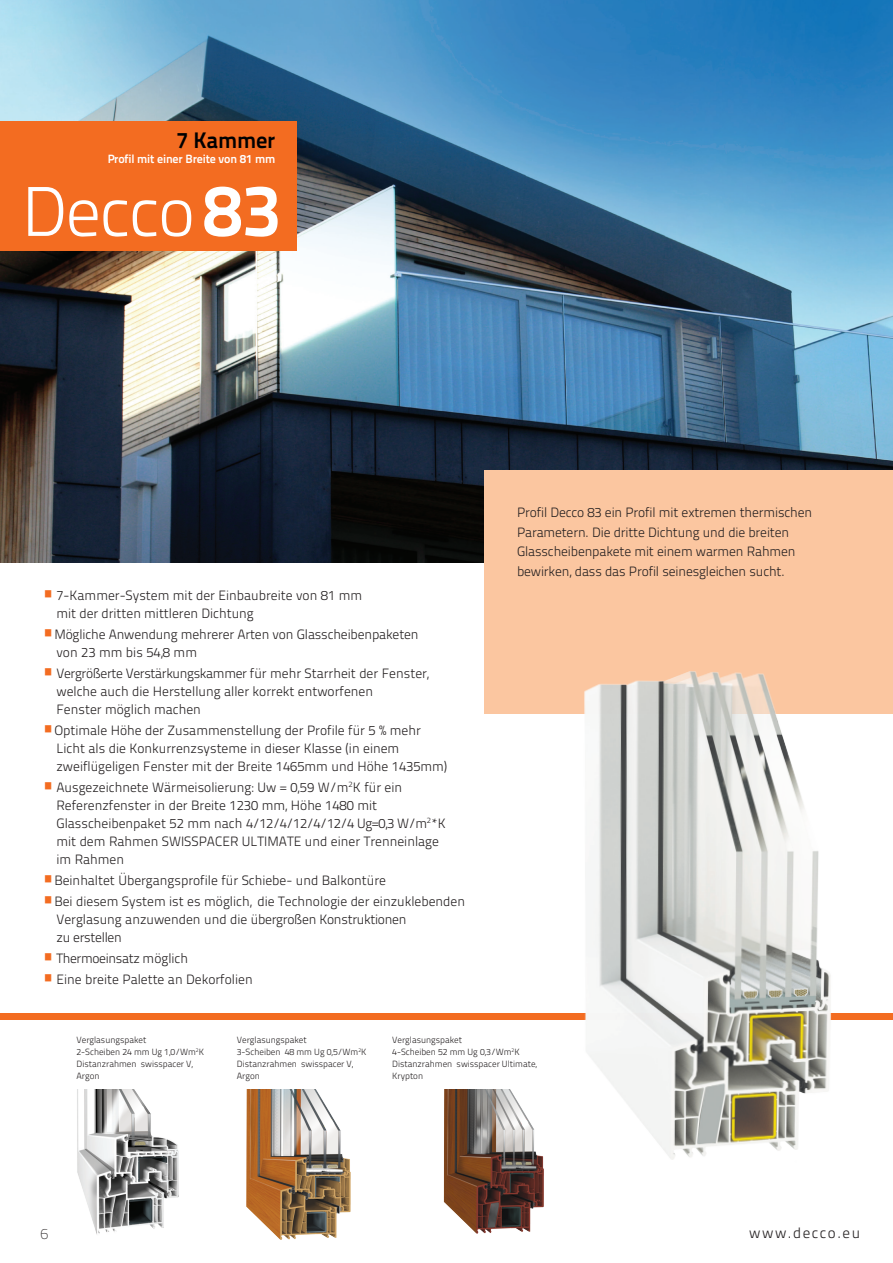
<style>
.page{position:relative;width:893px;height:1263px;background:#fff}
.page>*{position:absolute;margin:0;border:0;box-sizing:border-box;transform-origin:0 0}
.t1{font:300 70.05px "Titillium Text 22 L";letter-spacing:-.02em;color:#fff}
.t2{font:700 22.5px "Titillium Text 22 L";letter-spacing:-.01em;color:#000001}
.t3{font:300 15px "Titillium Text 22 L";letter-spacing:.1em;color:#231f20}
.t4{font:100 15px "Titillium Text 22 L";color:#231f20}
.t5{font:300 13.5px/19.5px "Titillium Text 22 L";color:#231f20}
.t6{font:300 13.5px "Titillium Text 22 L";letter-spacing:-.025em;color:#231f20}
.t7{font:300 13.5px/18px "Titillium Text 22 L";letter-spacing:-.02em;color:#231f20}
.t8{font:700 12px "Titillium Text 22 L";letter-spacing:-.01em;color:#fff}
.t9{font:300 9px/12px "Titillium Text 22 L";color:#231f20}
.s1{font-weight:700;font-size:73.35px}
.s2{font-weight:700;font-size:25.5px;color:#f36c21}
</style>
<div class="page">
<img style="left:0;top:0;width:893px;height:563px">
<div style="left:0;top:1013px;width:893px;height:6px;background:#f36c21"></div>
<div style="left:484px;top:470px;width:409px;height:243px;background:#fbc6a0"></div>
<div style="left:0;top:121px;width:297px;height:130px;background:#f36c21"></div>
<img style="left:544px;top:671px;width:339px;height:489px">
<img style="left:77px;top:1089px;width:102px;height:146px">
<img style="left:443px;top:1089px;width:105px;height:145px">
<img style="left:246px;top:1089px;width:105px;height:151px">
<h2 class="t2" style="left:177px;top:123px;width:100px">7 Kammer</h2>
<p class="t8" style="left:107px;top:150px;width:170px">Profil mit einer Breite von 81 mm</p>
<h1 class="t1" style="left:22px;top:160px;width:260px">Decco<span class="s1">83</span></h1>
<p class="t5" style="left:41px;top:584px;width:322px"><span class="s2">•</span> 7-Kammer-System mit der Einbaubreite von 81 mm</p>
<p class="t5" style="left:56px;top:602px;width:199px">mit der dritten mittleren Dichtung</p>
<p class="t5" style="left:41px;top:623px;width:379px"><span class="s2">•</span>Mögliche Anwendung mehrerer Arten von Glasscheibenpaketen</p>
<p class="t5" style="left:56px;top:641px;width:142px">von 23 mm bis 54,8 mm</p>
<p class="t6" style="left:41px;top:663px;width:389px"><span class="s2">•</span>Vergrößerte Verstärkungskammer für mehr Starrheit der Fenster,</p>
<p class="t5" style="left:56px;top:680px;width:318px">welche auch die Herstellung aller korrekt entworfenen</p>
<p class="t5" style="left:56px;top:698px;width:146px">Fenster möglich machen</p>
<p class="t5" style="left:56px;top:720px;width:392px;line-height:18px;text-indent:-15px"><span class="s2">•</span>Optimale Höhe der Zusammenstellung der Profile für 5 % mehr<br>Licht als die Konkurrenzsysteme in dieser Klasse (in einem zweiflügeligen Fenster mit der Breite 1465mm und Höhe 1435mm)</p>
<p class="t5" style="left:41px;top:776px;width:362px"><span class="s2">•</span>Ausgezeichnete Wärmeisolierung: Uw = 0,59 W/m<sup>2</sup>K für ein</p>
<p class="t5" style="left:56px;top:794px;width:322px">Referenzfenster in der Breite 1230 mm, Höhe 1480 mit</p>
<p class="t5" style="left:56px;top:812px;width:391px">Glasscheibenpaket 52 mm nach 4/12/4/12/4/12/4 Ug=0,3 W/m<sup>2</sup>*K</p>
<p class="t5" style="left:56px;top:830px;width:384px">mit dem Rahmen SWISSPACER ULTIMATE und einer Trenneinlage</p>
<p class="t5" style="left:56px;top:848px;width:69px">im Rahmen</p>
<p class="t5" style="left:41px;top:869px;width:346px"><span class="s2">•</span>Beinhaltet Übergangsprofile für Schiebe- und Balkontüre</p>
<p class="t5" style="left:41px;top:890px;width:425px"><span class="s2">•</span>Bei diesem System ist es möglich, die Technologie der einzuklebenden</p>
<p class="t7" style="left:56px;top:909px;width:352px">Verglasung anzuwenden und die übergroßen Konstruktionen zu erstellen</p>
<p class="t6" style="left:41px;top:948px;width:148px"><span class="s2">•</span>Thermoeinsatz möglich</p>
<p class="t5" style="left:41px;top:968px;width:213px"><span class="s2">•</span>Eine breite Palette an Dekorfolien</p>
<p class="t5" style="left:517px;top:502px;width:297px">Profil Decco 83 ein Profil mit extremen thermischen Parametern. Die dritte Dichtung und die breiten Glasscheibenpakete mit einem warmen Rahmen bewirken, dass das Profil seinesgleichen sucht.</p>
<p class="t9" style="left:77px;top:1033px;width:129px">Verglasungspaket<br>2-Scheiben 24 mm Ug 1,0/Wm<sup>2</sup>K<br>Distanzrahmen swisspacer V,<br>Argon</p>
<p class="t9" style="left:237px;top:1033px;width:131px">Verglasungspaket<br>3-Scheiben 48 mm Ug 0,5/Wm<sup>2</sup>K<br>Distanzrahmen swisspacer V,<br>Argon</p>
<p class="t9" style="left:392px;top:1033px;width:146px">Verglasungspaket<br>4-Scheiben 52 mm Ug 0,3/Wm<sup>2</sup>K<br>Distanzrahmen swisspacer Ultimate,<br>Krypton</p>
<p class="t4" style="left:40px;top:1223px;width:9px">6</p>
<p class="t3" style="left:749px;top:1222px;width:112px">www.decco.eu</p>
</div>
